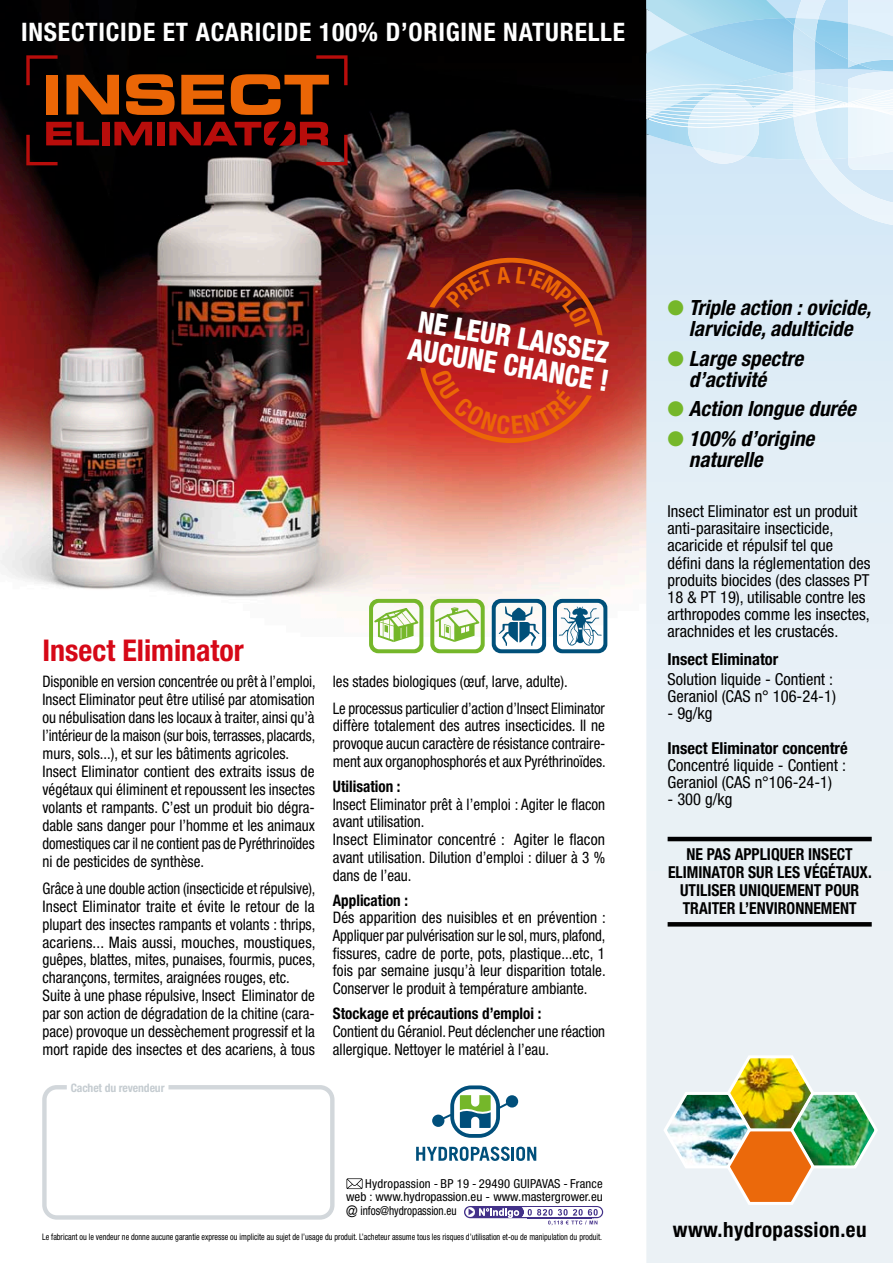
<style>
.page{position:relative;width:893px;height:1263px;background:#fff}
.page>*{position:absolute;margin:0;border:0;box-sizing:border-box;transform-origin:0 0}
.t1{font:700 condensed 30px "Helvetica Neue";color:#d60817}
.t2{font:800 condensed 29.85px/28.2px "Helvetica Neue";color:#fff;scale:.91 1}
.t3{font:700 condensed 25.5px "Helvetica Neue";letter-spacing:.03em;color:#fff}
.t4{font:italic 700 condensed 21px/21px "Helvetica Neue";color:#000}
.t5{font:700 condensed 21px "Helvetica Neue";letter-spacing:.02em;color:#000}
.t6{font:condensed 16.5px/17.2px "Helvetica Neue";color:#000}
.t7{font:700 condensed 16.5px/18px "Helvetica Neue";color:#000;text-align:center;scale:.95 1}
.t8{font:700 condensed 16.5px "Helvetica Neue";color:#000}
.t9{font:condensed 15.9px/18px "Helvetica Neue";color:#000;scale:.93 1}
.t10{font:condensed 15.9px/17.7px "Helvetica Neue";color:#000;text-align:justify;scale:.96 1}
.t11{font:condensed 15.9px/17.7px "Helvetica Neue";color:#000;scale:.95 1}
.t12{font:condensed 15.9px/17.7px "Helvetica Neue";color:#000;scale:.94 1}
.t13{font:700 condensed 15.9px "Helvetica Neue";color:#000;scale:.95 1}
.t14{font:condensed 12.45px/13.5px "Helvetica Neue";color:#000;text-align:justify}
.t15{font:700 condensed 11.7px "Helvetica Neue";letter-spacing:-.01em;color:#c5ccd1}
.t16{font:condensed 9px "Helvetica Neue";color:#000;scale:.9 1}
.s1{font-size:16.05px}
.s2{color:#75b72a}
</style>
<div class="page">
<img style="left:0;top:0;width:646px;height:636px">
<svg style="left:646px;top:227px;width:247px;height:1036px;background:#e5eef5"></svg>
<svg style="left:646px;top:0;width:247px;height:227px;background:#cce6f6"></svg>
<img style="left:662px;top:1053px;width:218px;height:153px">
<hr style="left:668px;top:837px;width:204px;height:4px;background:#000">
<svg style="left:668px;top:922px;width:204px;height:4px"></svg>
<svg style="left:26px;top:55px;width:32px;height:30px"></svg>
<svg style="left:26px;top:122px;width:73px;height:43px;background:#350403"></svg>
<div style="left:102px;top:122px;width:7px;height:23px;background:#b80d0b"></div>
<svg style="left:114px;top:122px;width:38px;height:23px"></svg>
<div style="left:157px;top:122px;width:7px;height:23px;background:#b80d0b"></div>
<svg style="left:169px;top:122px;width:179px;height:43px;background:#4f1919"></svg>
<div style="left:46px;top:75px;width:12px;height:39px;background:#eb6606"></div>
<svg style="left:66px;top:75px;width:53px;height:39px;background:#9f4504"></svg>
<svg style="left:126px;top:74px;width:49px;height:41px;background:#a74804"></svg>
<svg style="left:181px;top:75px;width:43px;height:39px;background:#b24d04"></svg>
<svg style="left:231px;top:55px;width:117px;height:60px;background:#491e02"></svg>
<div style="left:42px;top:1085px;width:293px;height:135px;border:4px solid #d2d7db;border-radius:12px"></div>
<svg style="left:416px;top:1146px;width:120px;height:15px"></svg>
<svg style="left:432px;top:1085px;width:86px;height:53px"></svg>
<svg style="left:464px;top:1206px;width:140px;height:19px"></svg>
<svg style="left:346px;top:1178px;width:17px;height:11px"></svg>
<svg style="left:347px;top:1179px;width:15px;height:9px"></svg>
<svg style="left:369px;top:599px;width:54px;height:54px"></svg>
<svg style="left:430px;top:599px;width:55px;height:54px"></svg>
<svg style="left:492px;top:599px;width:54px;height:54px"></svg>
<svg style="left:553px;top:599px;width:54px;height:54px"></svg>
<svg style="left:420px;top:252px;width:183px;height:196px;background:#a7251f"></svg>
<h3 class="t3" style="left:21px;top:17px;width:605px">INSECTICIDE ET ACARICIDE 100% D’ORIGINE NATURELLE</h3>
<h2 class="t2" style="left:415px;top:306px;width:224px;rotate:9deg">NE LEUR LAISSEZ<br>AUCUNE CHANCE !</h2>
<h1 class="t1" style="left:43px;top:632px;width:203px">Insect Eliminator</h1>
<p class="t9" style="left:43px;top:673px;width:295px">Disponible en version concentrée ou prêt à l’emploi, Insect Eliminator peut être utilisé par atomisation ou nébulisation dans les locaux à traiter, ainsi qu’à l’intérieur de la maison (sur bois, terrasses, placards, murs, sols...), et sur les bâtiments agricoles.<br>Insect Eliminator contient des extraits issus de végétaux qui éliminent et repoussent les insectes volants et rampants. C’est un produit bio dégra&shy;dable sans danger pour l’homme et les animaux domestiques car il ne contient pas de Pyréthrinoïdes ni de pesticides de synthèse.</p>
<p class="t9" style="left:43px;top:879px;width:295px">Grâce à une double action (insecticide et répulsive), Insect Eliminator traite et évite le retour de la plupart des insectes rampants et volants : thrips, acariens... Mais aussi, mouches, moustiques, guêpes, blattes, mites, punaises, fourmis, puces, charançons, termites, araignées rouges, etc.<br>Suite à une phase répulsive, Insect Eliminator de par son action de dégradation de la chitine (cara&shy;pace) provoque un dessèchement progressif et la mort rapide des insectes et des acariens, à tous</p>
<p class="t15" style="left:71px;top:1080px;width:95px">Cachet du revendeur</p>
<p class="t11" style="left:333px;top:668px;width:288px;line-height:26.2px">les stades biologiques (œuf, larve, adulte).<br>Le processus particulier d’action d’Insect Eliminator</p>
<p class="t10" style="left:333px;top:717px;width:286px">diffère totalement des autres insecticides. Il ne provoque aucun caractère de résistance contraire&shy;ment aux organophosphorés et aux Pyréthrinoïdes.</p>
<p class="t13" style="left:333px;top:776px;width:73px">Utilisation :</p>
<p class="t11" style="left:333px;top:795px;width:288px">Insect Eliminator prêt à l’emploi : Agiter le flacon avant utilisation.<br>Insect Eliminator concentré : Agiter le flacon avant utilisation. Dilution d’emploi : diluer à 3 % dans de l’eau.</p>
<p class="t13" style="left:333px;top:890px;width:81px">Application :</p>
<p class="t10" style="left:333px;top:909px;width:286px">Dés apparition des nuisibles et en prévention :<br>Appliquer par pulvérisation sur le sol, murs, plafond, fissures, cadre de porte, pots, plastique...etc, 1 fois par semaine jusqu’à leur disparition totale.<br>Conserver le produit à température ambiante.</p>
<p class="t13" style="left:333px;top:1004px;width:221px">Stockage et précautions d’emploi :</p>
<p class="t12" style="left:333px;top:1022px;width:291px">Contient du Géraniol. Peut déclencher une réaction allergique. Nettoyer le matériel à l’eau.</p>
<p class="t14" style="left:346px;top:1177px;width:258px;text-indent:19px">Hydropassion - BP 19 - 29490 GUIPAVAS - France web : www.hydropassion.eu - www.mastergrower.eu <span class="s1">@</span> infos@hydropassion.eu</p>
<p class="t16" style="left:42px;top:1231px;width:624px">Le fabricant ou le vendeur ne donne aucune garantie expresse ou implicite au sujet de l’usage du produit. L’acheteur assume tous les risques d’utilisation et-ou de manipulation du produit.</p>
<h3 class="t4" style="left:668px;top:297px;width:205px;text-align:center"><span class="s2">●</span> Triple action : ovicide, larvicide, adulticide</h3>
<h3 class="t4" style="left:689px;top:348px;width:116px;text-indent:-21px"><span class="s2">●</span> Large spectre d’activité</h3>
<h3 class="t4" style="left:668px;top:398px;width:190px"><span class="s2">●</span> Action longue durée</h3>
<h3 class="t4" style="left:689px;top:428px;width:127px;text-indent:-21px"><span class="s2">●</span> 100% d’origine naturelle</h3>
<p class="t6" style="left:668px;top:502px;width:204px">Insect Eliminator est un produit anti-parasitaire insecticide, acaricide et répulsif tel que défini dans la réglementation des produits biocides (des classes PT<br>18 &amp; PT 19), utilisable contre les arthropodes comme les insectes, arachnides et les crustacés.</p>
<p class="t8" style="left:668px;top:649px;width:112px">Insect Eliminator</p>
<p class="t6" style="left:668px;top:670px;width:170px">Solution liquide - Contient :<br>Geraniol (CAS n° 106-24-1)</p>
<p class="t6" style="left:668px;top:705px;width:46px">- 9g/kg</p>
<p class="t8" style="left:668px;top:738px;width:182px">Insect Eliminator concentré</p>
<p class="t6" style="left:668px;top:756px;width:180px">Concentré liquide - Contient :<br>Geraniol (CAS n°106-24-1)</p>
<p class="t6" style="left:668px;top:791px;width:66px">- 300 g/kg</p>
<p class="t7" style="left:668px;top:844px;width:216px">NE PAS APPLIQUER INSECT<br>ELIMINATOR SUR LES VÉGÉTAUX.<br>UTILISER UNIQUEMENT POUR<br>TRAITER L’ENVIRONNEMENT</p>
<h3 class="t5" style="left:673px;top:1216px;width:195px">www.hydropassion.eu</h3>
</div>
